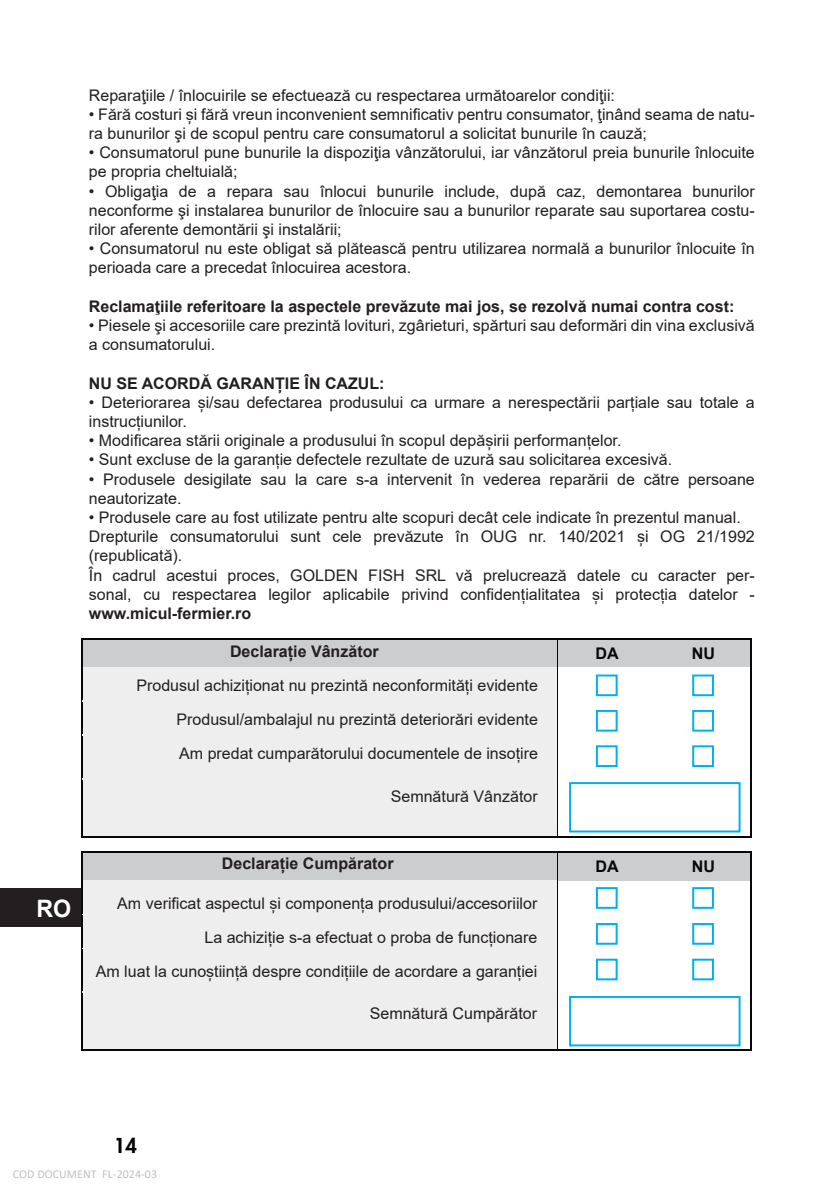
<style>
.page{position:relative;width:840px;height:1191px;background:#fff}
.page>*{position:absolute;margin:0;border:0;box-sizing:border-box;transform-origin:0 0}
.t1{font:700 24px "Arial";color:#fff}
.t2{font:800 20px "Futura";color:#000}
.t3{font:16px/19.2px "Arial";color:#231f20}
.t4{font:700 16px "Arial";color:#231f20}
.t5{font:700 16px "Arial";color:#07080c}
.t6{font:12px "Calibri";letter-spacing:.005em;color:#c0c0c0}
</style>
<div class="page">
<div style="left:0;top:888px;width:82px;height:39px;background:#231f20"></div>
<div style="left:82px;top:639px;width:475px;height:28px;background:#cccdcf"></div>
<div style="left:558px;top:639px;width:96px;height:28px;background:#cccdcf"></div>
<div style="left:654px;top:639px;width:95px;height:28px;background:#cccdcf"></div>
<hr style="left:82px;top:638px;width:475px;height:1px;background:#07080c">
<hr style="left:558px;top:638px;width:96px;height:1px;background:#07080c">
<hr style="left:655px;top:638px;width:94px;height:1px;background:#07080c">
<svg style="left:81px;top:638px;width:1px;height:29px"></svg>
<svg style="left:557px;top:638px;width:1px;height:29px"></svg>
<hr style="left:749px;top:639px;width:2px;height:28px;background:#07080c">
<div style="left:82px;top:667px;width:475px;height:33px;background:#eeeeef"></div>
<hr style="left:81px;top:667px;width:1px;height:33px;background:#07080c">
<hr style="left:557px;top:667px;width:1px;height:33px;background:#07080c">
<hr style="left:749px;top:667px;width:2px;height:33px;background:#07080c">
<div style="left:82px;top:702px;width:475px;height:32px;background:#eeeeef"></div>
<hr style="left:82px;top:700px;width:475px;height:2px;background:#eeeeef">
<hr style="left:81px;top:702px;width:1px;height:32px;background:#07080c">
<hr style="left:557px;top:702px;width:1px;height:32px;background:#07080c">
<hr style="left:749px;top:702px;width:2px;height:32px;background:#07080c">
<div style="left:82px;top:736px;width:475px;height:42px;background:#eeeeef"></div>
<hr style="left:82px;top:734px;width:475px;height:2px;background:#eeeeef">
<hr style="left:81px;top:736px;width:1px;height:42px;background:#07080c">
<hr style="left:557px;top:736px;width:1px;height:42px;background:#07080c">
<hr style="left:749px;top:736px;width:2px;height:42px;background:#07080c">
<div style="left:82px;top:779px;width:475px;height:57px;background:#eeeeef"></div>
<hr style="left:82px;top:778px;width:475px;height:1px;background:#eeeeef">
<hr style="left:81px;top:779px;width:1px;height:57px;background:#07080c">
<hr style="left:82px;top:836px;width:475px;height:2px;background:#07080c">
<hr style="left:557px;top:779px;width:1px;height:57px;background:#07080c">
<hr style="left:558px;top:836px;width:191px;height:2px;background:#07080c">
<hr style="left:749px;top:779px;width:2px;height:57px;background:#07080c">
<div style="left:82px;top:853px;width:475px;height:27px;background:#cccdcf"></div>
<div style="left:558px;top:853px;width:96px;height:22px;background:#cccdcf"></div>
<div style="left:654px;top:853px;width:95px;height:22px;background:#cccdcf"></div>
<hr style="left:82px;top:851px;width:475px;height:2px;background:#07080c">
<hr style="left:558px;top:851px;width:96px;height:2px;background:#07080c">
<hr style="left:655px;top:851px;width:94px;height:2px;background:#07080c">
<svg style="left:81px;top:851px;width:1px;height:29px"></svg>
<svg style="left:557px;top:851px;width:1px;height:29px"></svg>
<hr style="left:749px;top:853px;width:2px;height:27px;background:#07080c">
<div style="left:82px;top:880px;width:475px;height:34px;background:#eeeeef"></div>
<hr style="left:81px;top:880px;width:1px;height:34px;background:#07080c">
<hr style="left:557px;top:880px;width:1px;height:34px;background:#07080c">
<hr style="left:749px;top:880px;width:2px;height:34px;background:#07080c">
<div style="left:82px;top:915px;width:475px;height:33px;background:#eeeeef"></div>
<hr style="left:82px;top:914px;width:475px;height:1px;background:#eeeeef">
<hr style="left:81px;top:915px;width:1px;height:33px;background:#07080c">
<hr style="left:557px;top:915px;width:1px;height:33px;background:#07080c">
<hr style="left:749px;top:915px;width:2px;height:33px;background:#07080c">
<div style="left:82px;top:949px;width:475px;height:42px;background:#eeeeef"></div>
<hr style="left:82px;top:948px;width:475px;height:1px;background:#eeeeef">
<hr style="left:81px;top:949px;width:1px;height:42px;background:#07080c">
<hr style="left:557px;top:949px;width:1px;height:42px;background:#07080c">
<hr style="left:749px;top:949px;width:2px;height:42px;background:#07080c">
<div style="left:82px;top:993px;width:475px;height:56px;background:#eeeeef"></div>
<hr style="left:82px;top:991px;width:475px;height:2px;background:#eeeeef">
<hr style="left:81px;top:993px;width:1px;height:56px;background:#07080c">
<hr style="left:82px;top:1049px;width:475px;height:2px;background:#07080c">
<hr style="left:557px;top:993px;width:1px;height:56px;background:#07080c">
<hr style="left:558px;top:1049px;width:191px;height:2px;background:#07080c">
<hr style="left:749px;top:993px;width:2px;height:56px;background:#07080c">
<svg style="left:567px;top:674px;width:174px;height:373px"></svg>
<p class="t3" style="left:89px;top:85px;width:527px">Reparaţiile / înlocuirile se efectuează cu respectarea următoarelor condiţii:</p>
<p class="t3" style="left:89px;top:104px;width:667px">• Fără costuri și fără vreun inconvenient semnificativ pentru consumator, ţinând seama de natu&shy;ra bunurilor şi de scopul pentru care consumatorul a solicitat bunurile în cauză;</p>
<p class="t3" style="left:89px;top:143px;width:667px">• Consumatorul pune bunurile la dispoziţia vânzătorului, iar vânzătorul preia bunurile înlocuite pe propria cheltuială;</p>
<p class="t3" style="left:89px;top:181px;width:667px;text-align:justify">• Obligaţia de a repara sau înlocui bunurile include, după caz, demontarea bunurilor neconforme şi instalarea bunurilor de înlocuire sau a bunurilor reparate sau suportarea costu&shy;rilor aferente demontării şi instalării;</p>
<p class="t3" style="left:89px;top:239px;width:667px">• Consumatorul nu este obligat să plătească pentru utilizarea normală a bunurilor înlocuite în perioada care a precedat înlocuirea acestora.</p>
<p class="t4" style="left:89px;top:295px;width:646px">Reclamaţiile referitoare la aspectele prevăzute mai jos, se rezolvă numai contra cost:</p>
<p class="t3" style="left:89px;top:316px;width:667px">• Piesele şi accesoriile care prezintă lovituri, zgârieturi, spărturi sau deformări din vina exclusivă a consumatorului.</p>
<p class="t4" style="left:89px;top:372px;width:297px">NU SE ACORDĂ GARANȚIE ÎN CAZUL:</p>
<p class="t3" style="left:89px;top:392px;width:667px">• Deteriorarea și/sau defectarea produsului ca urmare a nerespectării parțiale sau totale a instrucțiunilor.</p>
<p class="t3" style="left:89px;top:431px;width:534px">• Modificarea stării originale a produsului în scopul depășirii performanțelor.</p>
<p class="t3" style="left:89px;top:450px;width:584px">• Sunt excluse de la garanție defectele rezultate de uzură sau solicitarea excesivă.</p>
<p class="t3" style="left:89px;top:469px;width:667px">• Produsele desigilate sau la care s-a intervenit în vederea reparării de către persoane neautorizate.</p>
<p class="t3" style="left:89px;top:508px;width:667px">• Produsele care au fost utilizate pentru alte scopuri decât cele indicate în prezentul manual.<br>Drepturile consumatorului sunt cele prevăzute în OUG nr. 140/2021 și OG 21/1992 (republicată).<br>În cadrul acestui proces, GOLDEN FISH SRL vă prelucrează datele cu caracter per&shy;sonal, cu respectarea legilor aplicabile privind confidențialitatea și protecția datelor -</p>
<p class="t4" style="left:89px;top:602px;width:164px">www.micul-fermier.ro</p>
<p class="t5" style="left:595px;top:642px;width:25px">DA</p>
<p class="t5" style="left:691px;top:642px;width:25px">NU</p>
<p class="t4" style="left:230px;top:640px;width:150px">Declarație Vânzător</p>
<p class="t3" style="left:176px;top:668px;width:363px;line-height:34px;text-align:justify;text-indent:-40px">Produsul achiziționat nu prezintă neconformități evidente Produsul/ambalajul nu prezintă deteriorări evidente Am predat cumparătorului documentele de insoțire</p>
<p class="t3" style="left:390px;top:786px;width:148px">Semnătură Vânzător</p>
<h1 class="t1" style="left:36px;top:891px;width:36px">RO</h1>
<p class="t4" style="left:222px;top:851px;width:173px">Declarație Cumpărator</p>
<p class="t3" style="left:96px;top:885px;width:443px;line-height:34px;text-align:right">Am verificat aspectul și componența produsului/accesoriilor<br>La achiziție s-a efectuat o proba de funcționare<br>Am luat la cunoștiință despre condițiile de acordare a garanției</p>
<p class="t3" style="left:369px;top:1003px;width:169px">Semnătură Cumpărător</p>
<p class="t2" style="left:114px;top:1132px;width:25px">14</p>
<p class="t6" style="left:13px;top:1165px;width:146px">COD DOCUMENT FL-2024-03</p>
<p class="t5" style="left:595px;top:855px;width:25px">DA</p>
<p class="t5" style="left:691px;top:855px;width:25px">NU</p>
</div>
